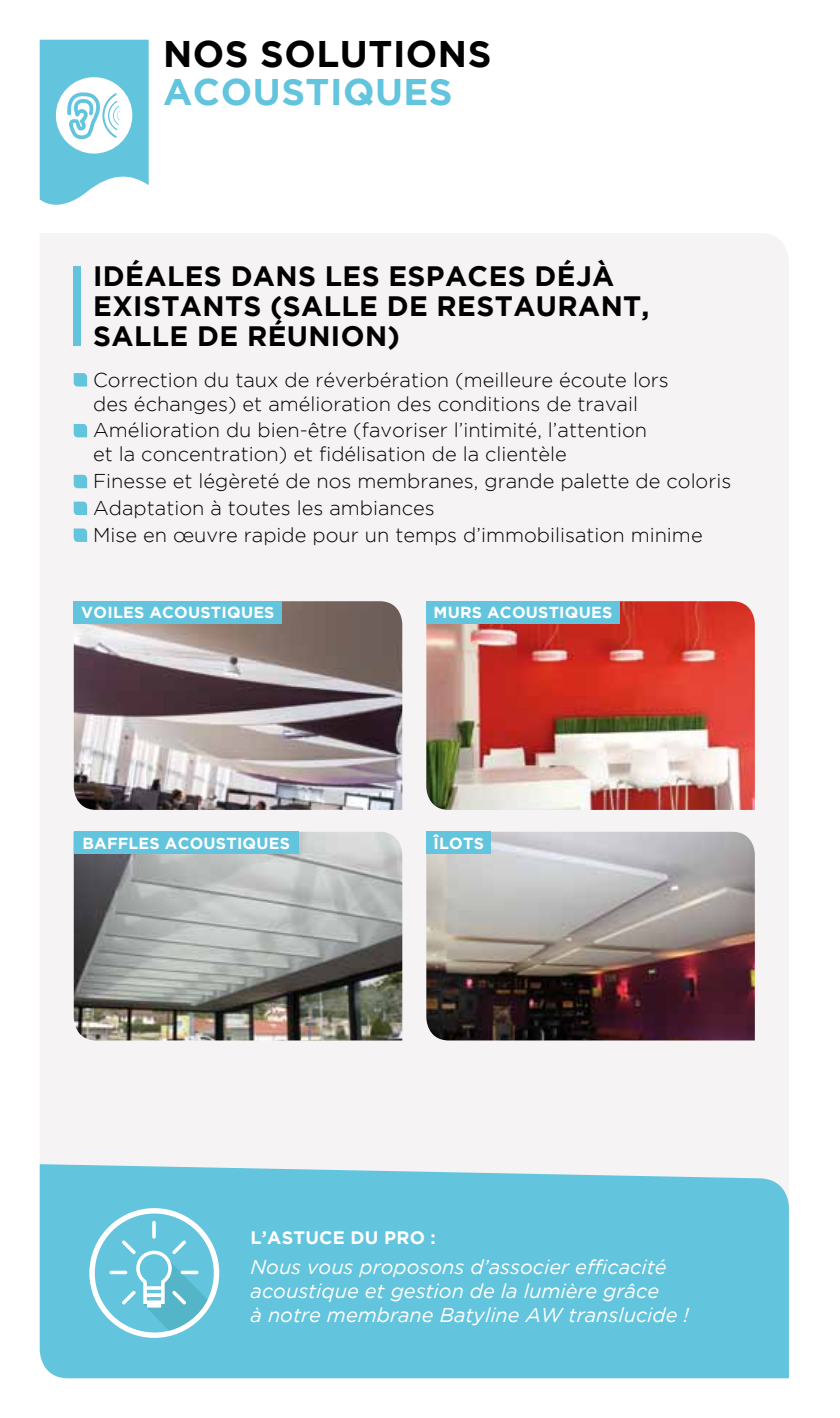
<style>
.page{position:relative;width:840px;height:1418px;background:#fff}
.page>*{position:absolute;margin:0;border:0;box-sizing:border-box;transform-origin:0 0}
.t1{font:700 37px "Gotham";color:#000}
.t2{font:700 37px "Gotham";color:#62c4dd}
.t3{font:700 28px/30px "Gotham";letter-spacing:.015em;color:#000}
.t4{font:300 20px/24px "Gotham";color:#000}
.t5{font:italic 20px/24px "Gotham";color:#fff}
.t6{font:700 18px "Gotham";letter-spacing:.015em;color:#fff}
.t7{font:700 16px "Gotham";letter-spacing:.015em;color:#fff}
</style>
<div class="page">
<div style="left:40px;top:233px;width:748px;height:931px;background:#f5f3f3"></div>
<svg style="left:74px;top:373px;width:13px;height:13px"></svg>
<svg style="left:74px;top:424px;width:13px;height:13px"></svg>
<svg style="left:74px;top:475px;width:13px;height:13px"></svg>
<svg style="left:74px;top:501px;width:13px;height:14px"></svg>
<svg style="left:74px;top:528px;width:13px;height:14px"></svg>
<div style="left:74px;top:266px;width:7px;height:80px;background:#62c4dd"></div>
<img style="left:74px;top:601px;width:328px;height:209px">
<div style="left:74px;top:601px;width:207px;height:22px;background:#62c4dd"></div>
<img style="left:74px;top:831px;width:328px;height:209px">
<div style="left:74px;top:831px;width:224px;height:22px;background:#62c4dd"></div>
<img style="left:426px;top:601px;width:328px;height:209px">
<div style="left:426px;top:601px;width:193px;height:22px;background:#62c4dd"></div>
<img style="left:426px;top:831px;width:328px;height:209px">
<div style="left:426px;top:831px;width:65px;height:22px;background:#62c4dd"></div>
<div style="left:40px;top:1164px;width:748px;height:214px;background:#62c4dd"></div>
<svg style="left:40px;top:40px;width:109px;height:165px"></svg>
<svg style="left:89px;top:1208px;width:130px;height:129px"></svg>
<h1 class="t1" style="left:163px;top:32px;width:148px">NOS SOLUTION</h1>
<h1 class="t1" style="left:467px;top:32px;width:25px">S</h1>
<h1 class="t2" style="left:163px;top:70px;width:59px">ACOU</h1>
<h1 class="t2" style="left:281px;top:70px;width:50px">STIQUE</h1>
<h1 class="t2" style="left:428px;top:70px;width:25px">S</h1>
<h2 class="t3" style="left:93px;top:261px;width:557px;text-indent:51px">ALES DANS LES ESPACES DÉJÀ<br>EXISTANTS (SALLE DE RESTAURANT,<br>SALLE DE RÉUNION)</h2>
<h2 class="t3" style="left:93px;top:261px;width:17px">IDÉ</h2>
<p class="t4" style="left:93px;top:367px;width:576px">Correction du taux de réverbération (meilleure écoute lors des échanges) et amélioration des conditions de travail</p>
<p class="t4" style="left:93px;top:418px;width:555px">Amélioration du bien-être (favoriser l’intimité, l’attention et la concentration) et fidélisation de la clientèle</p>
<p class="t4" style="left:93px;top:467px;width:639px;line-height:26.8px">Finesse et légèreté de nos membranes, grande palette de coloris<br>Adaptation à toutes les ambiances<br>Mise en œuvre rapide pour un temps d’immobilisation minime</p>
<p class="t7" style="left:81px;top:603px;width:192px">VOILES ACOUSTIQUES</p>
<p class="t7" style="left:82px;top:833px;width:207px">BAFFLES ACOUSTIQUES</p>
<p class="t7" style="left:433px;top:603px;width:180px">M URS ACOUSTIQUES</p>
<p class="t7" style="left:433px;top:833px;width:50px">ÎLOTS</p>
<p class="t6" style="left:250px;top:1227px;width:187px">L’ASTUCE DU PRO :</p>
<p class="t5" style="left:250px;top:1254px;width:439px">Nous vous proposons d’associer efficacité acoustique et gestion de la lumière grâce<br>à notre membrane Batyline AW translucide !</p>
</div>
